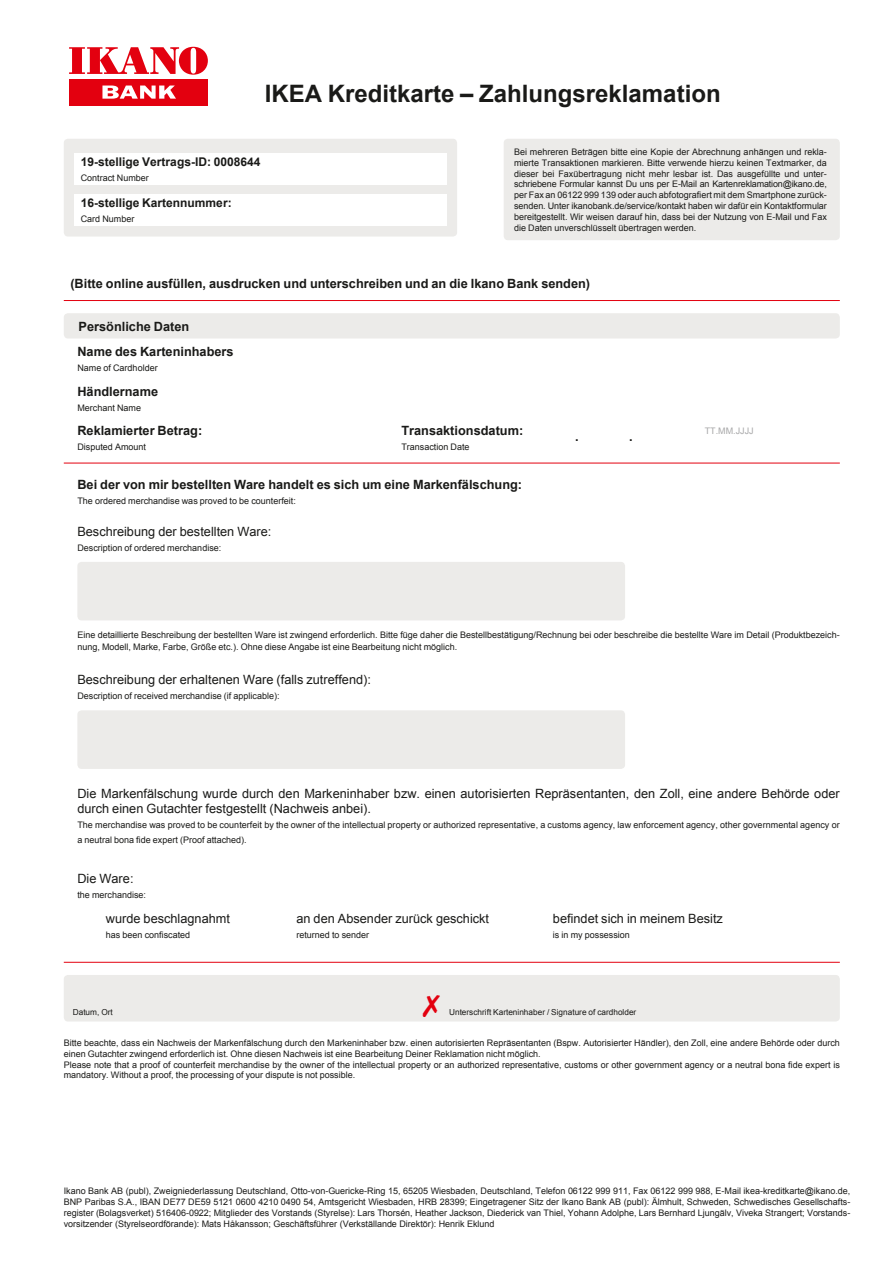
<style>
.page{position:relative;width:893px;height:1263px;background:#fff}
.page>*{position:absolute;margin:0;border:0;box-sizing:border-box;transform-origin:0 0}
.t1{font:30px "MS Gothic";color:#e3000f}
.t2{font:700 24px "Arial";color:#1a1a18}
.t3{font:12.75px/15px "Arial";color:#1a1a18}
.t4{font:700 12.75px/25px "Arial";color:#1a1a18}
.t5{font:700 12px "Arial";color:#1a1a18}
.t6{font:9px/10.8px "Arial";color:#1a1a18}
.t7{font:9px "Arial";color:#a7a7a8}
.t8{font:8.25px "Arial";color:#1a1a18}
</style>
<div class="page">
<div style="left:69px;top:79px;width:139px;height:27px;background:#e3000f"></div>
<svg style="left:102px;top:86px;width:74px;height:13px"></svg>
<svg style="left:69px;top:47px;width:139px;height:28px"></svg>
<div style="left:64px;top:139px;width:393px;height:98px;background:#ecebe9;border-radius:4px"></div>
<div style="left:64px;top:313px;width:776px;height:25px;background:#ecebe9;border-radius:4px"></div>
<div style="left:77px;top:710px;width:548px;height:59px;background:#ecebe9;border-radius:4px"></div>
<div style="left:77px;top:562px;width:548px;height:58px;background:#ecebe9;border-radius:4px"></div>
<div style="left:74px;top:153px;width:372px;height:32px;background:#fff"></div>
<div style="left:74px;top:194px;width:372px;height:32px;background:#fff"></div>
<hr style="left:64px;top:300px;width:776px;height:1px;background:#e3000f">
<hr style="left:64px;top:463px;width:776px;height:1px;background:#e3000f">
<div style="left:64px;top:975px;width:776px;height:46px;background:#ecebe9;border-radius:4px"></div>
<hr style="left:64px;top:962px;width:776px;height:1px;background:#e3000f">
<div style="left:504px;top:139px;width:336px;height:101px;background:#ecebe9;border-radius:4px"></div>
<h2 class="t2" style="left:265px;top:78px;width:457px">IKEA Kreditkarte – Zahlungsreklamation</h2>
<h3 class="t5" style="left:81px;top:154px;width:181px">19-stellige Vertrags-ID: 0008644</h3>
<p class="t6" style="left:81px;top:172px;width:70px">Contract Number</p>
<h3 class="t5" style="left:81px;top:195px;width:152px">16-stellige Kartennummer:</h3>
<p class="t6" style="left:81px;top:213px;width:55px">Card Number</p>
<p class="t6" style="left:514px;top:146px;width:314px;text-align:justify">Bei mehreren Beträgen bitte eine Kopie der Abrechnung anhängen und rekla&shy;mierte Transaktionen markieren. Bitte verwende hierzu keinen Textmarker, da dieser bei Faxübertragung nicht mehr lesbar ist. Das ausgefüllte und unter&shy;schriebene Formular kannst Du uns per E-Mail an Kartenreklamation@ikano.de, per Fax an 06122 999 139 oder auch abfotografiert mit dem Smartphone zurück&shy;senden. Unter ikanobank.de/service/kontakt haben wir dafür ein Kontaktformular bereitgestellt. Wir weisen darauf hin, dass bei der Nutzung von E-Mail und Fax die Daten unverschlüsselt übertragen werden.</p>
<h3 class="t4" style="left:70px;top:271px;width:521px">(Bitte online ausfüllen, ausdrucken und unterschreiben und an die Ikano Bank senden)</h3>
<h3 class="t4" style="left:77px;top:314px;width:158px">Persönliche Daten<br>Name des Karteninhabers</h3>
<p class="t6" style="left:77px;top:362px;width:82px">Name of Cardholder</p>
<h3 class="t4" style="left:77px;top:379px;width:82px">Händlername</h3>
<p class="t6" style="left:77px;top:402px;width:65px">Merchant Name</p>
<h3 class="t4" style="left:77px;top:419px;width:126px">Reklamierter Betrag:</h3>
<h3 class="t4" style="left:401px;top:419px;width:123px">Transaktionsdatum:</h3>
<p class="t6" style="left:77px;top:442px;width:70px">Disputed Amount</p>
<p class="t6" style="left:401px;top:442px;width:70px">Transaction Date</p>
<h3 class="t4" style="left:77px;top:472px;width:446px">Bei der von mir bestellten Ware handelt es sich um eine Markenfälschung:</h3>
<p class="t6" style="left:77px;top:495px;width:220px">The ordered merchandise was proved to be counterfeit:</p>
<h3 class="t3" style="left:77px;top:524px;width:196px">Beschreibung der bestellten Ware:</h3>
<p class="t6" style="left:77px;top:542px;width:145px">Description of ordered merchandise:</p>
<h3 class="t4" style="left:575px;top:425px;width:5px">.</h3>
<h3 class="t4" style="left:629px;top:425px;width:5px">.</h3>
<p class="t7" style="left:705px;top:425px;width:50px">TT.MM.JJJJ</p>
<p class="t6" style="left:77px;top:628px;width:764px;line-height:12px">Eine detaillierte Beschreibung der bestellten Ware ist zwingend erforderlich. Bitte füge daher die Bestellbestätigung/Rechnung bei oder beschreibe die bestellte Ware im Detail (Produktbezeich&shy;nung, Modell, Marke, Farbe, Größe etc.). Ohne diese Angabe ist eine Bearbeitung nicht möglich.</p>
<h3 class="t3" style="left:77px;top:672px;width:295px">Beschreibung der erhaltenen Ware (falls zutreffend):</h3>
<p class="t6" style="left:77px;top:691px;width:204px">Description of received merchandise (if applicable):</p>
<h3 class="t3" style="left:77px;top:786px;width:764px">Die Markenfälschung wurde durch den Markeninhaber bzw. einen autorisierten Repräsentanten, den Zoll, eine andere Behörde oder durch einen Gutachter festgestellt (Nachweis anbei).</h3>
<p class="t6" style="left:77px;top:818px;width:764px;line-height:15px">The merchandise was proved to be counterfeit by the owner of the intellectual property or authorized representative, a customs agency, law enforcement agency, other governmental agency or a neutral bona fide expert (Proof attached).</p>
<h3 class="t3" style="left:77px;top:871px;width:58px">Die Ware:</h3>
<p class="t6" style="left:77px;top:890px;width:70px">the merchandise:</p>
<h3 class="t3" style="left:106px;top:911px;width:126px">wurde beschlagnahmt</h3>
<h3 class="t3" style="left:296px;top:911px;width:194px">an den Absender zurück geschickt</h3>
<h3 class="t3" style="left:553px;top:911px;width:172px">befindet sich in meinem Besitz</h3>
<p class="t6" style="left:106px;top:929px;width:86px">has been confiscated</p>
<p class="t6" style="left:296px;top:929px;width:74px">returned to sender</p>
<p class="t6" style="left:553px;top:929px;width:78px">is in my possession</p>
<p class="t8" style="left:73px;top:1007px;width:41px">Datum, Ort</p>
<h1 class="t1" style="left:416px;top:989px;width:31px">✗</h1>
<p class="t8" style="left:449px;top:1007px;width:189px">Unterschrift Karteninhaber / Signature of cardholder</p>
<p class="t6" style="left:64px;top:1037px;width:777px">Bitte beachte, dass ein Nachweis der Markenfälschung durch den Markeninhaber bzw. einen autorisierten Repräsentanten (Bspw. Autorisierter Händler), den Zoll, eine andere Behörde oder durch einen Gutachter zwingend erforderlich ist. Ohne diesen Nachweis ist eine Bearbeitung Deiner Reklamation nicht möglich.<br>Please note that a proof of counterfeit merchandise by the owner of the intellectual property or an authorized representative, customs or other government agency or a neutral bona fide expert is mandatory. Without a proof, the processing of your dispute is not possible.</p>
<p class="t6" style="left:64px;top:1186px;width:788px;text-align:justify">Ikano Bank AB (publ), Zweigniederlassung Deutschland, Otto-von-Guericke-Ring 15, 65205 Wiesbaden, Deutschland, Telefon 06122 999 911, Fax 06122 999 988, E-Mail ikea-kreditkarte@ikano.de, BNP Paribas S.A., IBAN DE77 DE59 5121 0600 4210 0490 54, Amtsgericht Wiesbaden, HRB 28399; Eingetragener Sitz der Ikano Bank AB (publ): Älmhult, Schweden, Schwedisches Gesellschafts&shy;register (Bolagsverket) 516406-0922; Mitglieder des Vorstands (Styrelse): Lars Thorsén, Heather Jackson, Diederick van Thiel, Yohann Adolphe, Lars Bernhard Ljungälv, Viveka Strangert; Vorstands&shy;vorsitzender (Styrelseordförande): Mats Håkansson; Geschäftsführer (Verkställande Direktör): Henrik Eklund</p>
</div>
